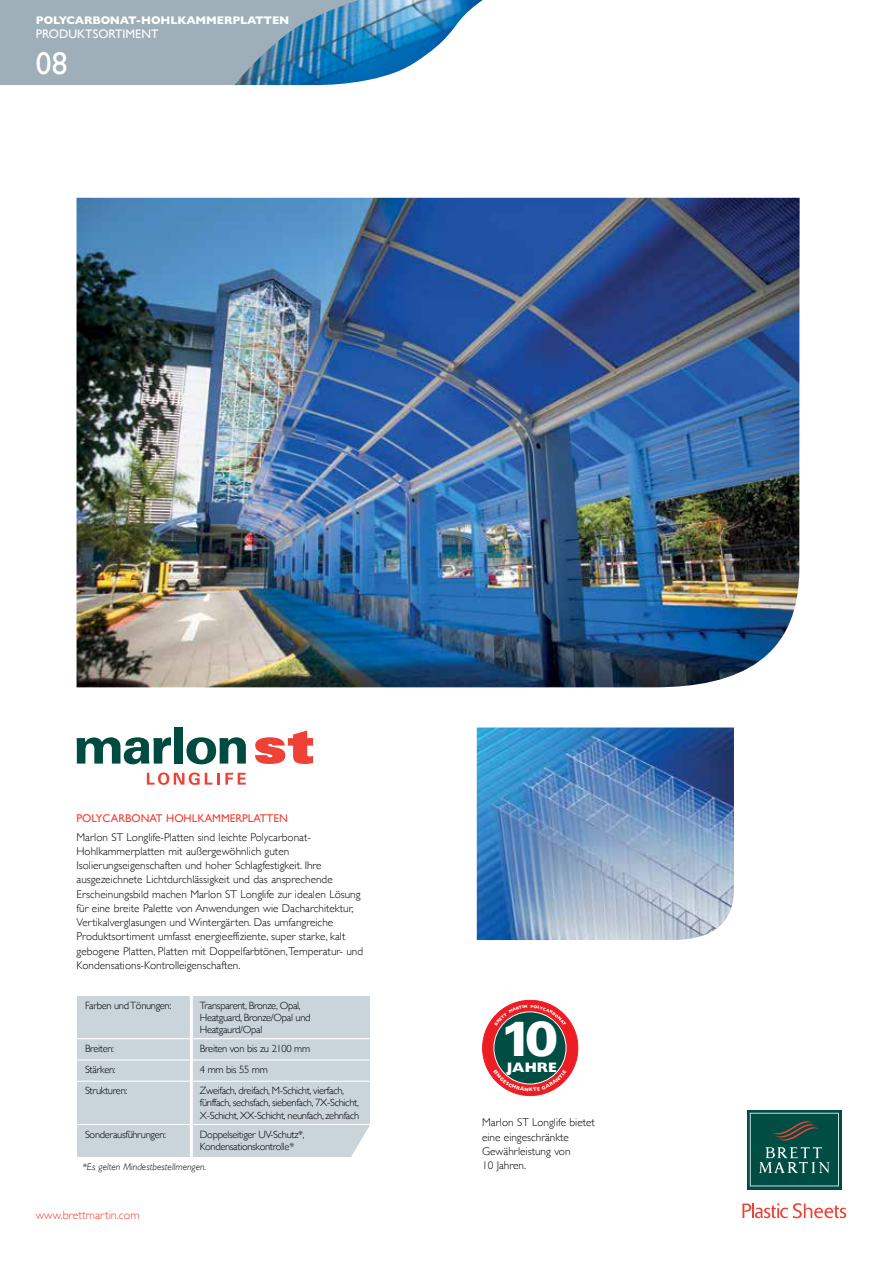
<style>
.page{position:relative;width:893px;height:1263px;background:#fff}
.page>*{position:absolute;margin:0;border:0;box-sizing:border-box;transform-origin:0 0}
.t1{font:900 49.35px "Univers";color:#fff}
.t2{font:31.5px "Gill Sans";color:#fff}
.t3{font:800 13.8px "Gill Sans";color:#fff}
.t4{font:12.3px "Gill Sans";color:#fff}
.t5{font:300 12px "Gill Sans";color:#ef4135}
.t6{font:300 11.25px/14.2px "Gill Sans";color:#000}
.t7{font:700 11.25px "Gill Sans";letter-spacing:-.01em;color:#fff}
.t8{font:11.25px "Gill Sans";color:#ef4135}
.t9{font:300 10.5px/12px "Gill Sans";letter-spacing:-.03em;color:#000}
.t10{font:italic 300 9.75px "Gill Sans";color:#000}
</style>
<div class="page">
<svg style="left:742px;top:1203px;width:104px;height:15px"></svg>
<svg style="left:747px;top:1110px;width:95px;height:79px"></svg>
<svg style="left:750px;top:1113px;width:89px;height:73px;background:#1c5c53"></svg>
<img style="left:233px;top:0;width:250px;height:86px">
<svg style="left:0;top:0;width:402px;height:85px;background:#80a3b9"></svg>
<div style="left:174px;top:727px;width:9px;height:36px;background:#004b40"></div>
<svg style="left:186px;top:737px;width:60px;height:27px"></svg>
<svg style="left:255px;top:730px;width:58px;height:34px"></svg>
<svg style="left:147px;top:773px;width:8px;height:12px"></svg>
<svg style="left:158px;top:772px;width:11px;height:13px"></svg>
<div style="left:161px;top:774px;width:6px;height:9px;background:#fff;border-radius:50%"></div>
<svg style="left:174px;top:772px;width:72px;height:13px"></svg>
<svg style="left:77px;top:737px;width:94px;height:27px"></svg>
<img style="left:77px;top:198px;width:723px;height:489px">
<div style="left:77px;top:996px;width:293px;height:161px;background:#c9d4db"></div>
<hr style="left:77px;top:1038px;width:113px;height:1px;background:#fff">
<hr style="left:193px;top:1038px;width:215px;height:1px;background:#fff">
<hr style="left:77px;top:1059px;width:113px;height:1px;background:#fff">
<hr style="left:193px;top:1059px;width:215px;height:1px;background:#fff">
<hr style="left:77px;top:1081px;width:113px;height:1px;background:#fff">
<hr style="left:193px;top:1081px;width:215px;height:1px;background:#fff">
<hr style="left:77px;top:1124px;width:113px;height:1px;background:#fff">
<hr style="left:193px;top:1124px;width:215px;height:1px;background:#fff">
<hr style="left:190px;top:995px;width:3px;height:44px;background:#fff">
<hr style="left:190px;top:1039px;width:3px;height:21px;background:#fff">
<hr style="left:190px;top:1060px;width:3px;height:21px;background:#fff">
<hr style="left:190px;top:1081px;width:3px;height:43px;background:#fff">
<hr style="left:190px;top:1124px;width:3px;height:33px;background:#fff">
<svg style="left:351px;top:1125px;width:19px;height:32px"></svg>
<img style="left:477px;top:727px;width:257px;height:213px">
<div style="left:483px;top:1000px;width:95px;height:95px;background:#ed1d24;border-radius:50%"></div>
<div style="left:494px;top:1012px;width:72px;height:72px;background:#004d43;border-radius:50%"></div>
<svg style="left:494px;top:1005px;width:72px;height:21px"></svg>
<svg style="left:493px;top:1069px;width:74px;height:22px"></svg>
<p class="t7" style="left:36px;top:11px;width:255px">POLYCARBONAT-HOHLKAMMERPLATTEN</p>
<p class="t4" style="left:36px;top:27px;width:124px">PRODUKTSORTIMENT</p>
<h2 class="t2" style="left:36px;top:45px;width:33px">08</h2>
<p class="t8" style="left:77px;top:812px;width:213px">POLYCARBONAT HOHLKAMMERPLATTEN</p>
<p class="t6" style="left:77px;top:829px;width:288px">Marlon ST Longlife-Platten sind leichte Polycarbonat-Hohlkammerplatten mit außergewöhnlich guten Isolierungseigenschaften und hoher Schlagfestigkeit. Ihre ausgezeichnete Lichtdurchlässigkeit und das ansprechende Erscheinungsbild machen Marlon ST Longlife zur idealen Lösung für eine breite Palette von Anwendungen wie Dacharchitektur, Vertikalverglasungen und Wintergärten. Das umfangreiche Produktsortiment umfasst energieeffiziente, super starke, kalt gebogene Platten, Platten mit Doppelfarbtönen, Temperatur- und Kondensations-Kontrolleigenschaften.</p>
<p class="t9" style="left:85px;top:999px;width:88px">Farben und Tönungen:</p>
<p class="t9" style="left:200px;top:999px;width:112px">Transparent, Bronze, Opal,<br>Heatguard, Bronze/Opal und<br>Heatgaurd/Opal</p>
<p class="t9" style="left:85px;top:1042px;width:31px">Breiten:</p>
<p class="t9" style="left:200px;top:1042px;width:112px">Breiten von bis zu 2100 mm</p>
<p class="t9" style="left:85px;top:1063px;width:32px">Stärken:</p>
<p class="t9" style="left:200px;top:1063px;width:69px">4 mm bis 55 mm</p>
<p class="t9" style="left:85px;top:1084px;width:44px">Strukturen:</p>
<p class="t9" style="left:200px;top:1084px;width:161px">Zweifach, dreifach, M-Schicht, vierfach, fünffach, sechsfach, siebenfach, 7X-Schicht,<br>X-Schicht, XX-Schicht, neunfach, zehnfach</p>
<p class="t9" style="left:85px;top:1128px;width:83px">Sonderausführungen:</p>
<p class="t9" style="left:200px;top:1128px;width:106px">Doppelseitiger UV-Schutz*,<br>Kondensationskontrolle*</p>
<p class="t10" style="left:82px;top:1161px;width:125px">*Es gelten Mindestbestellmengen.</p>
<p class="t5" style="left:36px;top:1205px;width:106px">www.brettmartin.com</p>
<h1 class="t1" style="left:499px;top:1008px;width:60px">10</h1>
<p class="t3" style="left:507px;top:1059px;width:52px">JAHRE</p>
<p class="t6" style="left:482px;top:1115px;width:114px">Marlon ST Longlife bietet eine eingeschränkte<br>Gewährleistung von<br>10 Jahren.</p>
</div>
